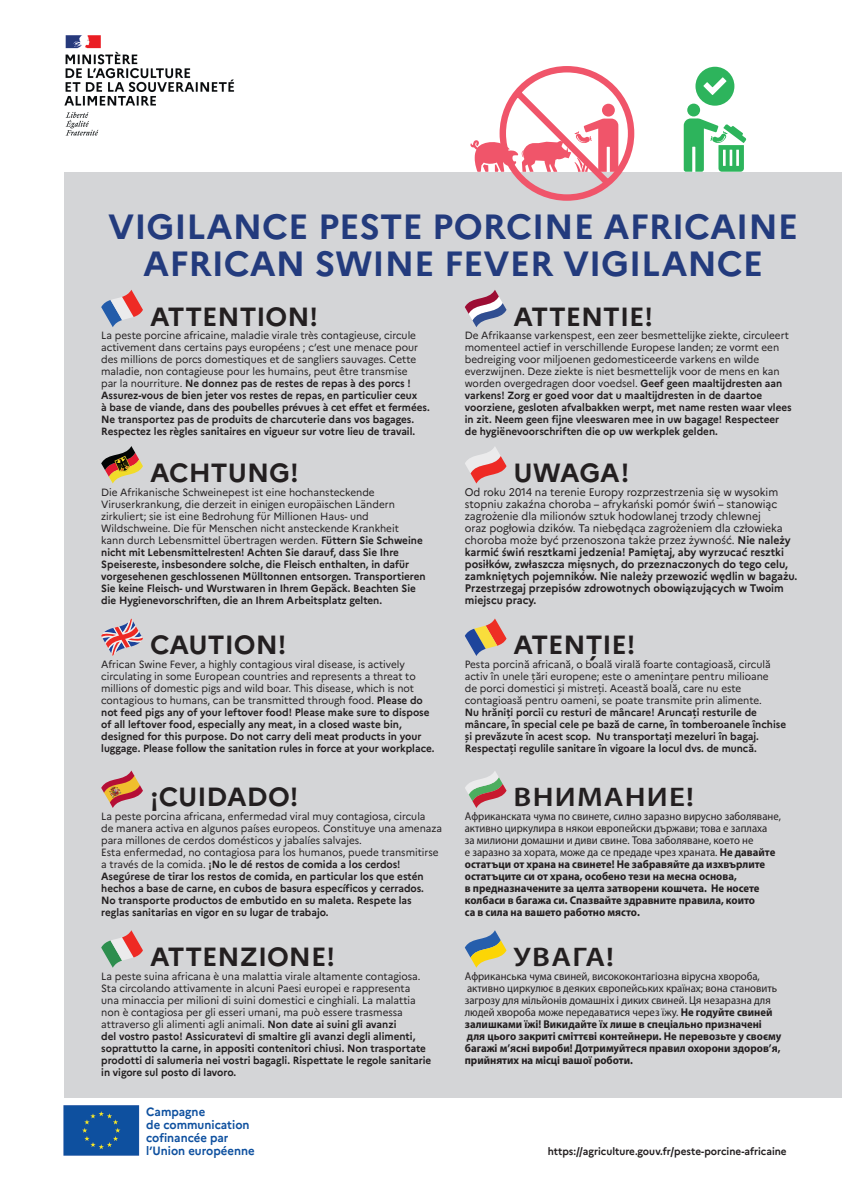
<style>
.page{position:relative;width:842px;height:1191px;background:#fff}
.page>*{position:absolute;margin:0;border:0;box-sizing:border-box;transform-origin:0 0}
.t1{font:700 35px/37px "Marianne";color:#233b7d;text-align:center}
.t2{font:600 27px "Myriad Pro";letter-spacing:.04em;color:#231f20;scale:1.15 1}
.t3{font:700 26.3px "Marianne";color:#231f20}
.t4{font:700 12px/13px "Marianne";color:#0e509f;scale:.95 1}
.t5{font:700 11.3px/12px "Myriad Pro";color:#231f20;scale:.95 1}
.t6{font:11.3px/12px "Myriad Pro";color:#231f20;scale:.95 1}
.t7{font:11px/12px "Marianne";color:#231f20;scale:.95 1}
.t8{font:700 10.5px/12px "Marianne";color:#231f20;scale:.95 1}
.t9{font:10.5px/12px "Marianne";color:#231f20;scale:.95 1}
.s1{font-weight:400}
.s2{font-weight:700}
.s3{font-size:11.5px}
</style>
<div class="page">
<div style="left:64px;top:172px;width:778px;height:925px;background:#d4d5d7"></div>
<div style="left:687px;top:104px;width:13px;height:12px;background:#2db45c;border-radius:50%"></div>
<svg style="left:684px;top:118px;width:62px;height:54px"></svg>
<svg style="left:695px;top:67px;width:39px;height:39px"></svg>
<svg style="left:470px;top:66px;width:165px;height:135px"></svg>
<svg style="left:101px;top:290px;width:42px;height:37px"></svg>
<svg style="left:101px;top:770px;width:42px;height:38px"></svg>
<svg style="left:465px;top:771px;width:41px;height:37px"></svg>
<svg style="left:101px;top:930px;width:42px;height:37px"></svg>
<svg style="left:465px;top:930px;width:41px;height:37px"></svg>
<svg style="left:465px;top:447px;width:41px;height:36px"></svg>
<svg style="left:465px;top:290px;width:41px;height:37px"></svg>
<svg style="left:465px;top:618px;width:41px;height:38px"></svg>
<svg style="left:101px;top:446px;width:42px;height:37px"></svg>
<img style="left:64px;top:35px;width:171px;height:101px">
<svg style="left:101px;top:618px;width:42px;height:38px"></svg>
<img style="left:63px;top:1105px;width:77px;height:51px">
<h1 class="t1" style="left:108px;top:207px;width:691px">VIGILANCE PESTE PORCINE AFRICAINE<br>AFRICAN SWINE FEVER VIGILANCE</h1>
<h3 class="t3" style="left:150px;top:300px;width:170px">ATTENTION!</h3>
<p class="t8" style="left:101px;top:329px;width:347px"><span class="s1">La peste porcine africaine, maladie virale très contagieuse, circule activement dans certains pays européens ; c’est une menace pour des millions de porcs domestiques et de sangliers sauvages. Cette maladie, non contagieuse pour les humains, peut être transmise<br>par la nourriture.</span> Ne donnez pas de restes de repas à des porcs !<br>Assurez-vous de bien jeter vos restes de repas, en particulier ceux<br>à base de viande, dans des poubelles prévues à cet effet et fermées.<br>Ne transportez pas de produits de charcuterie dans vos bagages.<br>Respectez les règles sanitaires en vigueur sur votre lieu de travail.</p>
<h3 class="t3" style="left:514px;top:300px;width:141px">ATTENTIE!</h3>
<p class="t9" style="left:465px;top:329px;width:346px">De Afrikaanse varkenspest, een zeer besmettelijke ziekte, circuleert momenteel actief in verschillende Europese landen; ze vormt een bedreiging voor miljoenen gedomesticeerde varkens en wilde everzwijnen. Deze ziekte is niet besmettelijk voor de mens en kan worden overgedragen door voedsel. <span class="s2">Geef geen maaltijdresten aan varkens! Zorg er goed voor dat u maaltijdresten in de daartoe voorziene, gesloten afvalbakken werpt, met name resten waar vlees in zit. Neem geen fijne vleeswaren mee in uw bagage! Respecteer de hygiënevoorschriften die op uw werkplek gelden.</span></p>
<h3 class="t3" style="left:150px;top:456px;width:150px">ACHTUNG!</h3>
<p class="t8" style="left:101px;top:486px;width:343px"><span class="s1">Die Afrikanische Schweinepest ist eine hochansteckende Viruserkrankung, die derzeit in einigen europäischen Ländern zirkuliert; sie ist eine Bedrohung für Millionen Haus- und Wildschweine. Die für Menschen nicht ansteckende Krankheit<br>kann durch Lebensmittel übertragen werden.</span> Füttern Sie Schweine nicht mit Lebensmittelresten! Achten Sie darauf, dass Sie Ihre Speisereste, insbesondere solche, die Fleisch enthalten, in dafür vorgesehenen geschlossenen Mülltonnen entsorgen. Transportieren Sie keine Fleisch- und Wurstwaren in Ihrem Gepäck. Beachten Sie die Hygienevorschriften, die an Ihrem Arbeitsplatz gelten.</p>
<h3 class="t3" style="left:150px;top:629px;width:138px">CAUTION!</h3>
<p class="t8" style="left:101px;top:658px;width:352px"><span class="s1">African Swine Fever, a highly contagious viral disease, is actively circulating in some European countries and represents a threat to millions of domestic pigs and wild boar. This disease, which is not contagious to humans, can be transmitted through food.</span> Please do not feed pigs any of your leftover food! Please make sure to dispose of all leftover food, especially any meat, in a closed waste bin, designed for this purpose. Do not carry deli meat products in your luggage. Please follow the sanitation rules in force at your workplace.</p>
<h3 class="t3" style="left:150px;top:781px;width:150px">¡CUIDADO!</h3>
<p class="t9" style="left:101px;top:810px;width:360px">La peste porcina africana, enfermedad viral muy contagiosa, circula<br>de manera activa en algunos países europeos. Constituye una amenaza para millones de cerdos domésticos y jabalíes salvajes.<br>Esta enfermedad, no contagiosa para los humanos, puede transmitirse a través de la comida. <span class="s2">¡No le dé restos de comida a los cerdos!<br>Asegúrese de tirar los restos de comida, en particular los que estén hechos a base de carne, en cubos de basura específicos y cerrados.<br>No transporte productos de embutido en su maleta. Respete las reglas sanitarias en vigor en su lugar de trabajo.</span></p>
<h3 class="t3" style="left:150px;top:940px;width:187px">ATTENZIONE!</h3>
<p class="t9" style="left:101px;top:970px;width:349px">La peste suina africana è una malattia virale altamente contagiosa.<br>Sta circolando attivamente in alcuni Paesi europei e rappresenta<br>una minaccia per milioni di suini domestici e cinghiali. La malattia non è contagiosa per gli esseri umani, ma può essere trasmessa attraverso gli alimenti agli animali. <span class="s2">Non date ai suini gli avanzi<br>del vostro pasto! Assicuratevi di smaltire gli avanzi degli alimenti, soprattutto la carne, in appositi contenitori chiusi. Non trasportate prodotti di salumeria nei vostri bagagli. Rispettate le regole sanitarie in vigore sul posto di lavoro.</span></p>
<p class="t4" style="left:146px;top:1105px;width:116px">Campagne<br>de communication cofinancée par l’Union européenne</p>
<h3 class="t3" style="left:514px;top:456px;width:117px">UWAGA!</h3>
<p class="t7" style="left:465px;top:485px;width:352px">Od roku 2014 na terenie Europy rozprzestrzenia się w wysokim stopniu zakaźna choroba – afrykański pomór świń – stanowiąc zagrożenie dla milionów sztuk hodowlanej trzody chlewnej<br>oraz pogłowia dzików. Ta niebędąca zagrożeniem dla człowieka choroba może być przenoszona także przez żywność. <span class="s2">Nie należy karmić świń resztkami jedzenia! Pamiętaj, aby wyrzucać resztki posiłków, zwłaszcza mięsnych, do przeznaczonych do tego celu, zamkniętych pojemników. Nie należy przewozić wędlin w bagażu.<br>Przestrzegaj przepisów zdrowotnych obowiązujących w Twoim miejscu pracy.</span></p>
<h3 class="t3" style="left:514px;top:629px;width:123px">ATENȚIE!</h3>
<p class="t9" style="left:465px;top:658px;width:323px">Pesta porcină africană, o boală virală foarte contagioasă, circulă activ în unele țări europene; este o amenințare pentru milioane de porci domestici și mistreți. Această boală, care nu este contagioasă pentru oameni, se poate transmite prin alimente.</p>
<p class="t8" style="left:465px;top:706px;width:340px">Nu hrăniți porcii cu resturi de mâncare! Aruncați resturile de mâncare, în special cele pe bază de carne, în tomberoanele închise și prevăzute în acest scop. Nu transportați mezeluri în bagaj.<br>Respectați regulile sanitare în vigoare la locul dvs. de muncă.</p>
<h2 class="t2" style="left:514px;top:780px;width:158px">ВНИМАНИЕ!</h2>
<p class="t5" style="left:465px;top:810px;width:334px"><span class="s1">Африканската чума по свинете, силно заразно вирусно заболяване, активно циркулира в някои европейски държави; това е заплаха<br>за милиони домашни и диви свине. Това заболяване, което не<br>е заразно за хората, може да се предаде чрез храната.</span> Не давайте остатъци от храна на свинете! Не забравяйте да изхвърлите остатъците си от храна, особено тези на месна основа,<br>в предназначените за целта затворени кошчета. Не носете колбаси в багажа си. Спазвайте здравните правила, които<br>са в сила на вашето работно място<span class="s3">.</span></p>
<h2 class="t2" style="left:514px;top:939px;width:89px">УВАГА!</h2>
<p class="t6" style="left:465px;top:969px;width:335px">Африканська чума свиней, висококонтагіозна вірусна хвороба, активно циркулює в деяких європейських країнах; вона становить загрозу для мільйонів домашніх і диких свиней. Ця незаразна для людей хвороба може передаватися через їжу. <span class="s2">Не годуйте свиней залишками їжі! Викидайте їх лише в спеціально призначені для цього закриті сміттєві контейнери. Не перевозьте у своєму багажі м’ясні вироби! Дотримуйтеся правил охорони здоров’я, прийнятих на місці вашої роботи.</span></p>
<p class="t8" style="left:548px;top:1145px;width:253px">https://agriculture.gouv.fr/peste-porcine-africaine</p>
</div>
